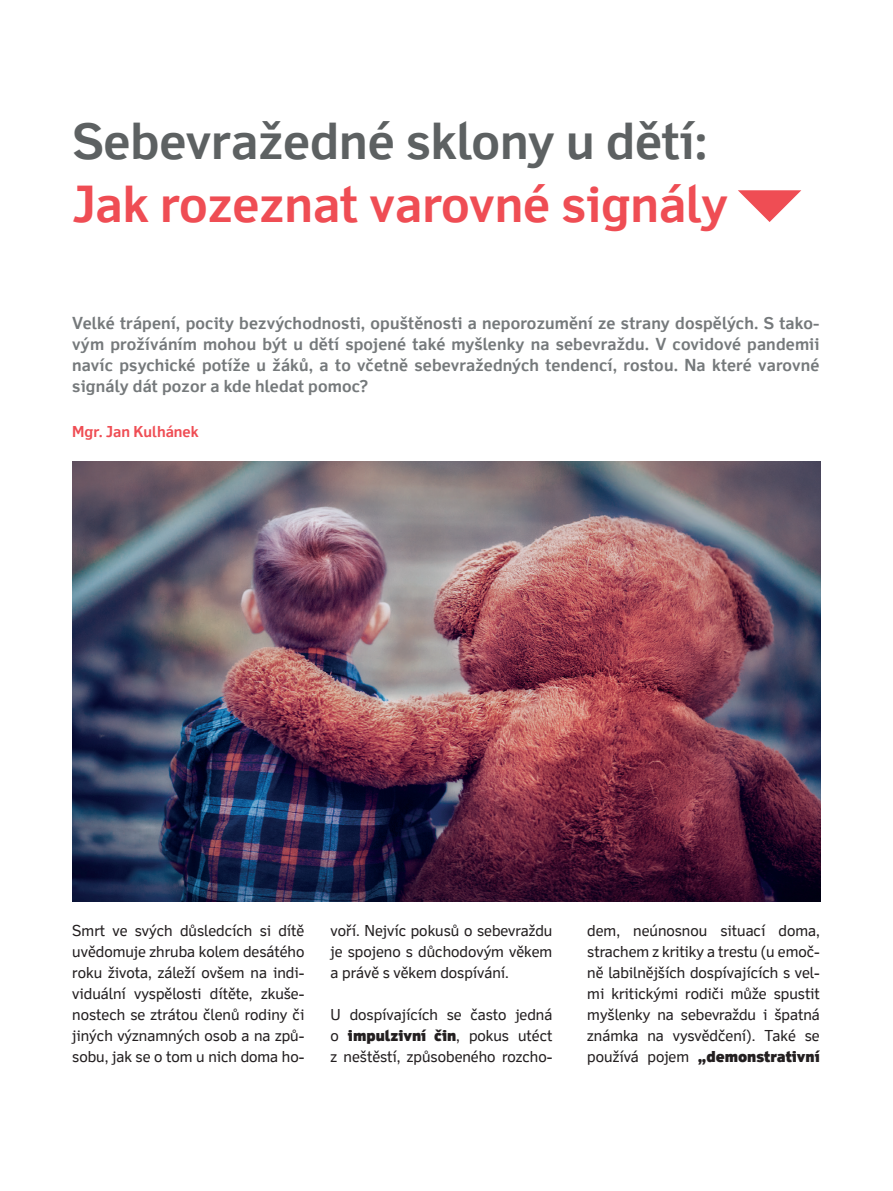
<style>
.page{position:relative;width:893px;height:1191px;background:#fff}
.page>*{position:absolute;margin:0;border:0;box-sizing:border-box;transform-origin:0 0}
.t1{font:700 49.5px/63px "Felbridge W04";color:#ef4d54}
.t2{font:700 16.5px/21px "Felbridge W04";letter-spacing:.01em;color:#75797b;text-align:justify}
.t3{font:15px/21px "Felbridge W01";color:#231f20;text-align:justify}
.t4{font:700 15px "Felbridge W04";color:#ef4d54}
.s1{color:#5d6162}
.s2{font-family:"Felbridge W04";font-weight:900}
</style>
<div class="page">
<svg style="left:738px;top:190px;width:63px;height:32px"></svg>
<img style="left:73px;top:462px;width:748px;height:440px">
<p class="t1" style="left:73px;top:110px;width:657px"><span class="s1">Sebevražedné sklony u dětí:<br></span>Jak rozeznat varovné signály</p>
<p class="t2" style="left:72px;top:312px;width:749px">Velké trápení, pocity bezvýchodnosti, opuštěnosti a neporozumění ze strany dospělých. S tako&shy;vým prožíváním mohou být u dětí spojené také myšlenky na sebevraždu. V covidové pandemii navíc psychické potíže u žáků, a to včetně sebevražedných tendencí, rostou. Na které varovné signály dát pozor a kde hledat pomoc?</p>
<p class="t4" style="left:72px;top:422px;width:128px">Mgr. Jan Kulhánek</p>
<p class="t3" style="left:72px;top:919px;width:234px">Smrt ve svých důsledcích si dítě uvědomuje zhruba kolem desátého roku života, záleží ovšem na indi&shy;viduální vyspělosti dítěte, zkuše&shy;nostech se ztrátou členů rodiny či jiných významných osob a na způ&shy;sobu, jak se o tom u nich doma ho-</p>
<p class="t3" style="left:587px;top:919px;width:234px">dem, neúnosnou situací doma, strachem z kritiky a trestu (u emoč&shy;ně labilnějších dospívajících s vel&shy;mi kritickými rodiči může spustit myšlenky na sebevraždu i špatná známka na vysvědčení). Také se používá pojem <span class="s2">„demonstrativní</span></p>
<p class="t3" style="left:331px;top:919px;width:223px">voří. Nejvíc pokusů o sebevraždu je spojeno s důchodovým věkem a právě s věkem dospívání.</p>
<p class="t3" style="left:331px;top:1003px;width:223px">U dospívajících se často jedná o <span class="s2">impulzivní čin</span>, pokus utéct z neštěstí, způsobeného rozcho-</p>
</div>
